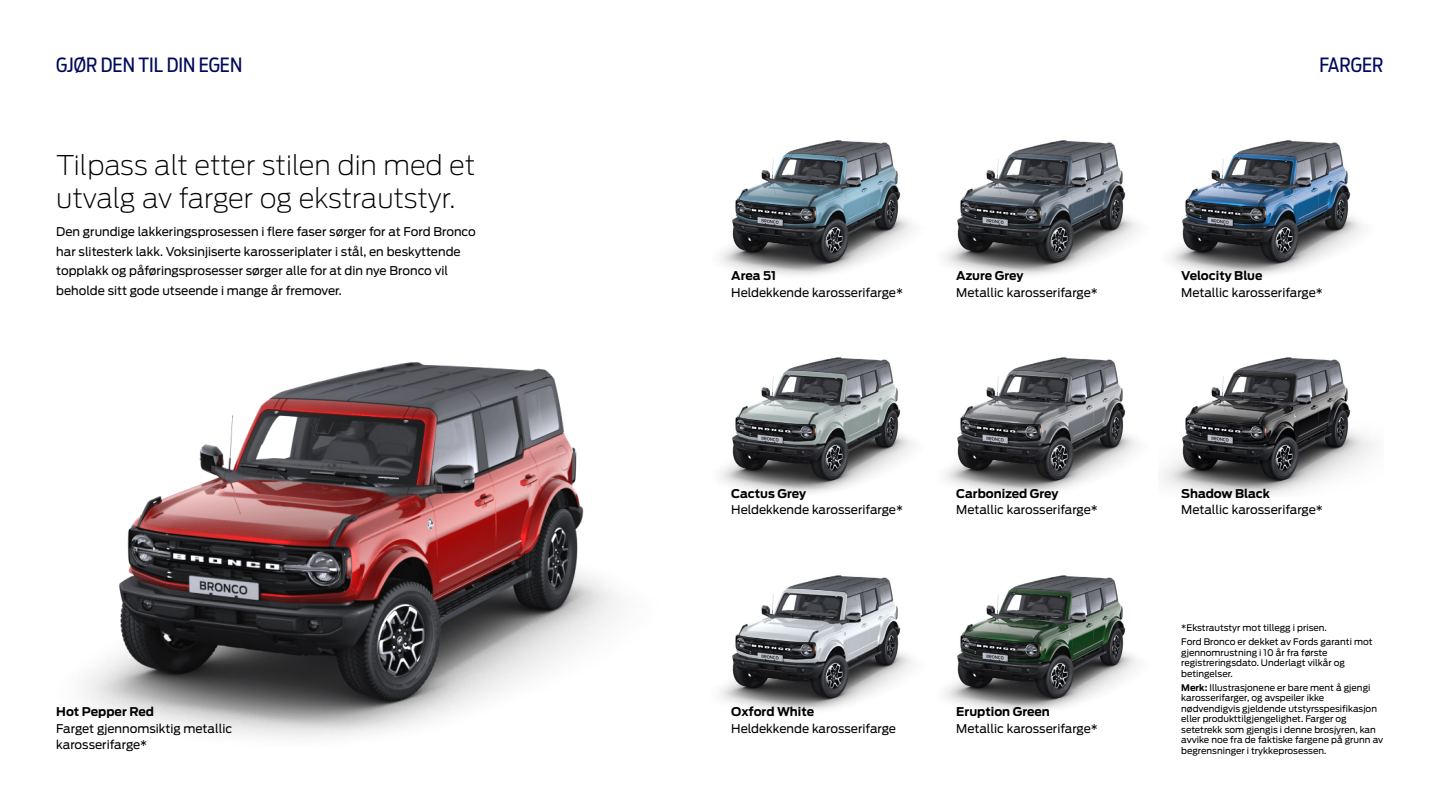
<style>
.page{position:relative;width:1440px;height:810px;background:#fff}
.page>*{position:absolute;margin:0;border:0;box-sizing:border-box;transform-origin:0 0}
.t1{font:200 27px/33px "Ford Antenna";color:#000}
.t2{font:19.5px "Ford Antenna Cond";color:#00095b}
.t3{font:12px/19.5px "Ford Antenna";color:#000}
.t4{font:700 12px "Ford Antenna";color:#000}
.t5{font:9px/10.5px "Ford Antenna";color:#000}
.s1{font-weight:700}
</style>
<div class="page">
<img style="left:84px;top:362px;width:537px;height:376px">
<img style="left:720px;top:140px;width:643px;height:135px">
<img style="left:720px;top:357px;width:653px;height:139px">
<img style="left:720px;top:575px;width:418px;height:136px">
<h2 class="t2" style="left:56px;top:48px;width:188px">GJØR DEN TIL DIN EGEN</h2>
<h1 class="t1" style="left:56px;top:146px;width:421px">Tilpass alt etter stilen din med et utvalg av farger og ekstrautstyr.</h1>
<p class="t3" style="left:56px;top:221px;width:421px">Den grundige lakkeringsprosessen i flere faser sørger for at Ford Bronco har slitesterk lakk. Voksinjiserte karosseriplater i stål, en beskyttende topplakk og påføringsprosesser sørger alle for at din nye Bronco vil beholde sitt gode utseende i mange år fremover.</p>
<p class="t4" style="left:56px;top:701px;width:99px">Hot Pepper Red</p>
<p class="t3" style="left:56px;top:719px;width:177px;line-height:16.5px">Farget gjennomsiktig metallic karosserifarge*</p>
<h2 class="t2" style="left:1319px;top:48px;width:66px">FARGER</h2>
<p class="t4" style="left:731px;top:265px;width:46px">Area 51</p>
<p class="t3" style="left:731px;top:281px;width:173px">Heldekkende karosserifarge*</p>
<p class="t4" style="left:956px;top:265px;width:69px">Azure Grey</p>
<p class="t3" style="left:956px;top:281px;width:143px">Metallic karosserifarge*</p>
<p class="t4" style="left:1181px;top:265px;width:83px">Velocity Blue</p>
<p class="t3" style="left:1181px;top:281px;width:143px">Metallic karosserifarge*</p>
<p class="t4" style="left:731px;top:483px;width:76px">Cactus Grey</p>
<p class="t3" style="left:731px;top:499px;width:173px">Heldekkende karosserifarge*</p>
<p class="t4" style="left:956px;top:483px;width:104px">Carbonized Grey</p>
<p class="t3" style="left:956px;top:499px;width:143px">Metallic karosserifarge*</p>
<p class="t4" style="left:1181px;top:483px;width:91px">Shadow Black</p>
<p class="t3" style="left:1181px;top:499px;width:143px">Metallic karosserifarge*</p>
<p class="t4" style="left:731px;top:701px;width:84px">Oxford White</p>
<p class="t3" style="left:731px;top:717px;width:166px">Heldekkende karosserifarge</p>
<p class="t4" style="left:956px;top:701px;width:95px">Eruption Green</p>
<p class="t3" style="left:956px;top:717px;width:143px">Metallic karosserifarge*</p>
<p class="t5" style="left:1181px;top:619px;width:193px;line-height:14.2px">*Ekstrautstyr mot tillegg i prisen.<br>Ford Bronco er dekket av Fords garanti mot</p>
<p class="t5" style="left:1181px;top:646px;width:165px">gjennomrustning i 10 år fra første registreringsdato. Underlagt vilkår og betingelser.</p>
<p class="t5" style="left:1181px;top:681px;width:203px"><span class="s1">Merk:</span> Illustrasjonene er bare ment å gjengi karosserifarger, og avspeiler ikke nødvendigvis gjeldende utstyrsspesifikasjon eller produkttilgjengelighet. Farger og setetrekk som gjengis i denne brosjyren, kan avvike noe fra de faktiske fargene på grunn av begrensninger i trykkeprosessen.</p>
</div>
